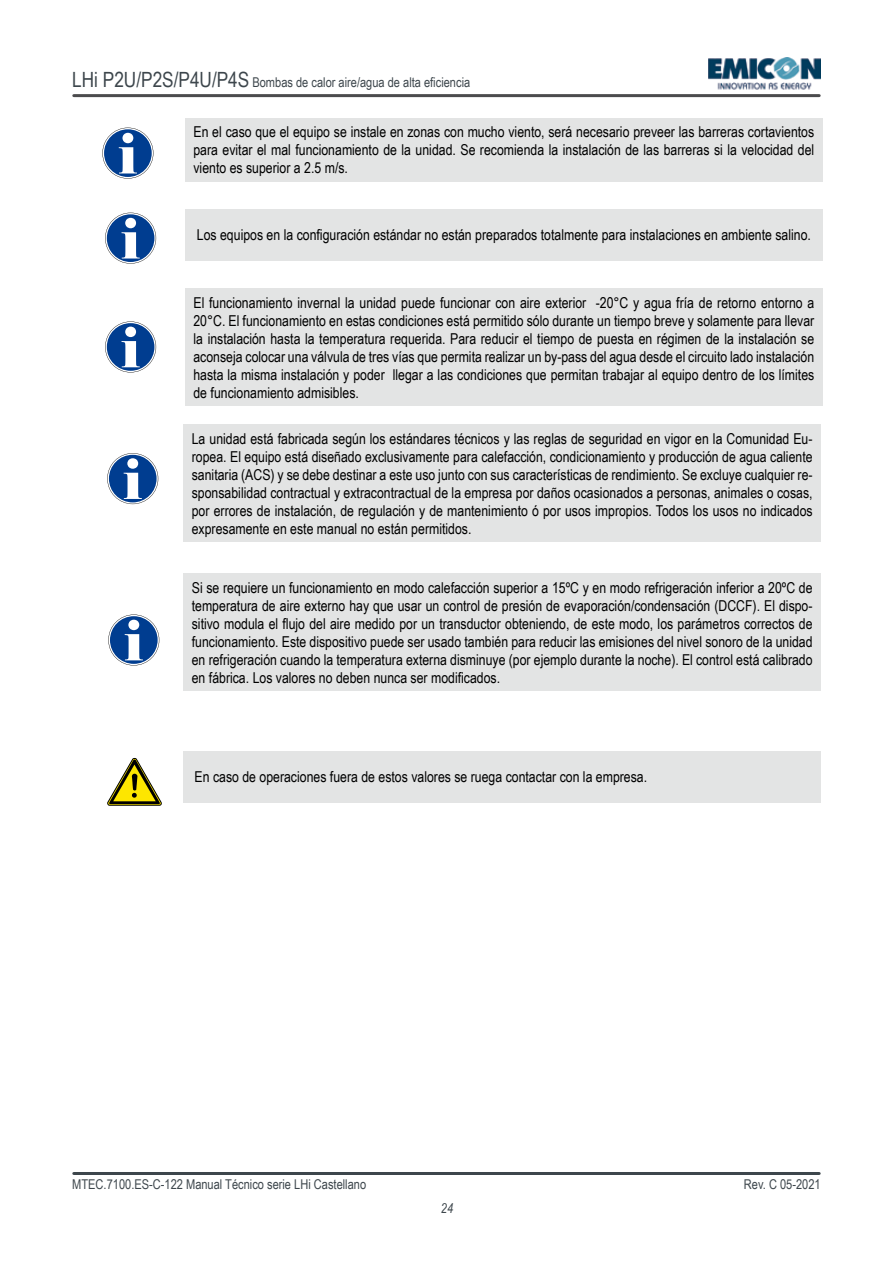
<style>
.page{position:relative;width:893px;height:1263px;background:#fff}
.page>*{position:absolute;margin:0;border:0;box-sizing:border-box;transform-origin:0 0}
.t1{font:15px/18px "Arial Narrow";color:#000;text-align:justify}
.t2{font:13.5px "Arial Narrow";color:#3d464c}
.t3{font:italic 13.5px "Arial Narrow";color:#3d464c}
.s1{font-size:21px}
</style>
<div class="page">
<hr style="left:74px;top:1172px;width:745px;height:3px;background:#3d464c">
<hr style="left:74px;top:94px;width:745px;height:3px;background:#4b4b4d">
<svg style="left:108px;top:614px;width:51px;height:51px"></svg>
<svg style="left:107px;top:453px;width:51px;height:51px"></svg>
<svg style="left:107px;top:758px;width:55px;height:48px"></svg>
<svg style="left:105px;top:321px;width:51px;height:51px"></svg>
<svg style="left:105px;top:213px;width:51px;height:51px"></svg>
<svg style="left:102px;top:128px;width:51px;height:51px"></svg>
<img style="left:709px;top:58px;width:112px;height:32px">
<div style="left:183px;top:573px;width:638px;height:118px;background:#e3e4e4"></div>
<div style="left:183px;top:424px;width:638px;height:118px;background:#e3e4e4"></div>
<div style="left:183px;top:751px;width:637px;height:51px;background:#e3e4e4"></div>
<div style="left:185px;top:288px;width:638px;height:118px;background:#e3e4e4"></div>
<div style="left:185px;top:118px;width:638px;height:64px;background:#e3e4e4"></div>
<div style="left:185px;top:209px;width:638px;height:51px;background:#e3e4e4"></div>
<p class="t2" style="left:72px;top:73px;width:399px"><span class="s1">LHi P2U/P2S/P4U/P4S</span> Bombas de calor aire/agua de alta eficiencia</p>
<p class="t1" style="left:193px;top:123px;width:622px">En el caso que el equipo se instale en zonas con mucho viento, será necesario preveer las barreras cortavientos para evitar el mal funcionamiento de la unidad. Se recomienda la instalación de las barreras si la velocidad del viento es superior a 2.5 m/s.</p>
<p class="t1" style="left:197px;top:226px;width:616px">Los equipos en la configuración estándar no están preparados totalmente para instalaciones en ambiente salino.</p>
<p class="t1" style="left:193px;top:293px;width:622px">El funcionamiento invernal la unidad puede funcionar con aire exterior -20°C y agua fría de retorno entorno a 20°C. El funcionamiento en estas condiciones está permitido sólo durante un tiempo breve y solamente para llevar la instalación hasta la temperatura requerida. Para reducir el tiempo de puesta en régimen de la instalación se aconseja colocar una válvula de tres vías que permita realizar un by-pass del agua desde el circuito lado instalación hasta la misma instalación y poder llegar a las condiciones que permitan trabajar al equipo dentro de los límites de funcionamiento admisibles.</p>
<p class="t1" style="left:192px;top:429px;width:622px">La unidad está fabricada según los estándares técnicos y las reglas de seguridad en vigor en la Comunidad Eu&shy;ropea. El equipo está diseñado exclusivamente para calefacción, condicionamiento y producción de agua caliente sanitaria (ACS) y se debe destinar a este uso junto con sus características de rendimiento. Se excluye cualquier re&shy;sponsabilidad contractual y extracontractual de la empresa por daños ocasionados a personas, animales o cosas, por errores de instalación, de regulación y de mantenimiento ó por usos impropios. Todos los usos no indicados expresamente en este manual no están permitidos.</p>
<p class="t1" style="left:192px;top:578px;width:622px">Si se requiere un funcionamiento en modo calefacción superior a 15ºC y en modo refrigeración inferior a 20ºC de temperatura de aire externo hay que usar un control de presión de evaporación/condensación (DCCF). El dispo&shy;sitivo modula el flujo del aire medido por un transductor obteniendo, de este modo, los parámetros correctos de funcionamiento. Este dispositivo puede ser usado también para reducir las emisiones del nivel sonoro de la unidad en refrigeración cuando la temperatura externa disminuye (por ejemplo durante la noche). El control está calibrado en fábrica. Los valores no deben nunca ser modificados.</p>
<p class="t1" style="left:195px;top:767px;width:454px">En caso de operaciones fuera de estos valores se ruega contactar con la empresa.</p>
<p class="t2" style="left:72px;top:1174px;width:295px">MTEC.7100.ES-C-122 Manual Técnico serie LHi Castellano</p>
<p class="t3" style="left:441px;top:1199px;width:14px">24</p>
<p class="t2" style="left:744px;top:1174px;width:78px">Rev. C 05-2021</p>
</div>
